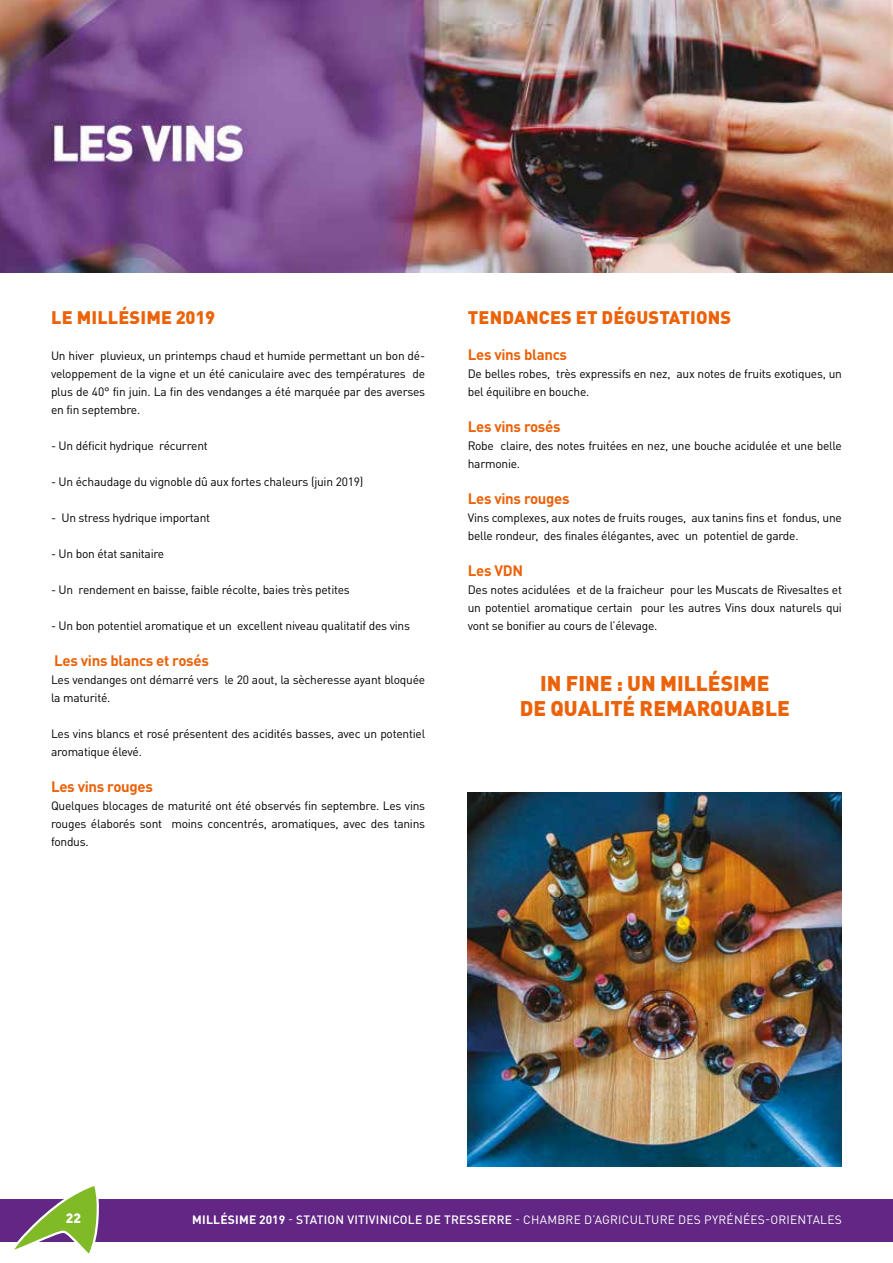
<style>
.page{position:relative;width:893px;height:1263px;background:#fff}
.page>*{position:absolute;margin:0;border:0;box-sizing:border-box;transform-origin:0 0}
.t1{font:900 21px/25.2px "DIN Pro";color:#eb6209;text-align:center}
.t2{font:900 18px "DIN Pro";letter-spacing:.01em;color:#eb6209}
.t3{font:700 15px "DIN Pro";letter-spacing:-.02em;color:#eb6209}
.t4{font:900 13.5px "DIN Pro";color:#fff}
.t5{font:12px/18px "DIN Pro";letter-spacing:-.02em;color:#000}
.t6{font:12px "DIN Pro";letter-spacing:.02em;color:#fff}
.s1{font-weight:700}
.s2{font-weight:500}
</style>
<div class="page">
<div style="left:0;top:1199px;width:893px;height:42px;background:#622684"></div>
<svg style="left:11px;top:1186px;width:89px;height:68px"></svg>
<img style="left:468px;top:792px;width:374px;height:374px">
<img style="left:0;top:0;width:893px;height:272px">
<h2 class="t2" style="left:51px;top:302px;width:166px">LE MILLÉSIME 2019</h2>
<p class="t5" style="left:51px;top:345px;width:376px;text-align:justify">Un hiver pluvieux, un printemps chaud et humide permettant un bon dé&shy;veloppement de la vigne et un été caniculaire avec des températures de plus de 40° fin juin. La fin des vendanges a été marquée par des averses en fin septembre.</p>
<p class="t5" style="left:51px;top:435px;width:158px">- Un déficit hydrique récurrent</p>
<p class="t5" style="left:51px;top:471px;width:314px">- Un échaudage du vignoble dû aux fortes chaleurs (juin 2019)</p>
<p class="t5" style="left:51px;top:507px;width:161px">- Un stress hydrique important</p>
<p class="t5" style="left:51px;top:543px;width:115px">- Un bon état sanitaire</p>
<p class="t5" style="left:51px;top:579px;width:300px">- Un rendement en baisse, faible récolte, baies très petites</p>
<p class="t5" style="left:51px;top:615px;width:361px">- Un bon potentiel aromatique et un excellent niveau qualitatif des vins</p>
<p class="t3" style="left:54px;top:648px;width:156px">Les vins blancs et rosés</p>
<p class="t5" style="left:51px;top:669px;width:376px">Les vendanges ont démarré vers le 20 aout, la sècheresse ayant bloquée la maturité.</p>
<p class="t5" style="left:51px;top:723px;width:376px">Les vins blancs et rosé présentent des acidités basses, avec un potentiel aromatique élevé.</p>
<p class="t3" style="left:51px;top:774px;width:103px">Les vins rouges</p>
<p class="t5" style="left:51px;top:795px;width:376px;text-align:justify">Quelques blocages de maturité ont été observés fin septembre. Les vins rouges élaborés sont moins concentrés, aromatiques, avec des tanins fondus.</p>
<h2 class="t2" style="left:468px;top:302px;width:265px">TENDANCES ET DÉGUSTATIONS</h2>
<p class="t3" style="left:468px;top:342px;width:101px">Les vins blancs</p>
<p class="t5" style="left:468px;top:363px;width:376px">De belles robes, très expressifs en nez, aux notes de fruits exotiques, un bel équilibre en bouche.</p>
<p class="t3" style="left:468px;top:414px;width:94px">Les vins rosés</p>
<p class="t5" style="left:468px;top:435px;width:376px">Robe claire, des notes fruitées en nez, une bouche acidulée et une belle harmonie.</p>
<p class="t3" style="left:468px;top:486px;width:103px">Les vins rouges</p>
<p class="t5" style="left:468px;top:507px;width:376px">Vins complexes, aux notes de fruits rouges, aux tanins fins et fondus, une belle rondeur, des finales élégantes, avec un potentiel de garde.</p>
<p class="t3" style="left:468px;top:558px;width:57px">Les VDN</p>
<p class="t5" style="left:468px;top:579px;width:376px;text-align:justify">Des notes acidulées et de la fraicheur pour les Muscats de Rivesaltes et un potentiel aromatique certain pour les autres Vins doux naturels qui vont se bonifier au cours de l’élevage.</p>
<h1 class="t1" style="left:520px;top:668px;width:271px">IN FINE : UN MILLÉSIME<br>DE QUALITÉ REMARQUABLE</h1>
<p class="t4" style="left:66px;top:1206px;width:17px">22</p>
<p class="t6" style="left:192px;top:1210px;width:651px"><span class="s1">MILLÉSIME 2019</span> - <span class="s2">STATION VITIVINICOLE DE TRESSERRE</span> - CHAMBRE D’AGRICULTURE DES PYRÉNÉES-ORIENTALES</p>
</div>
